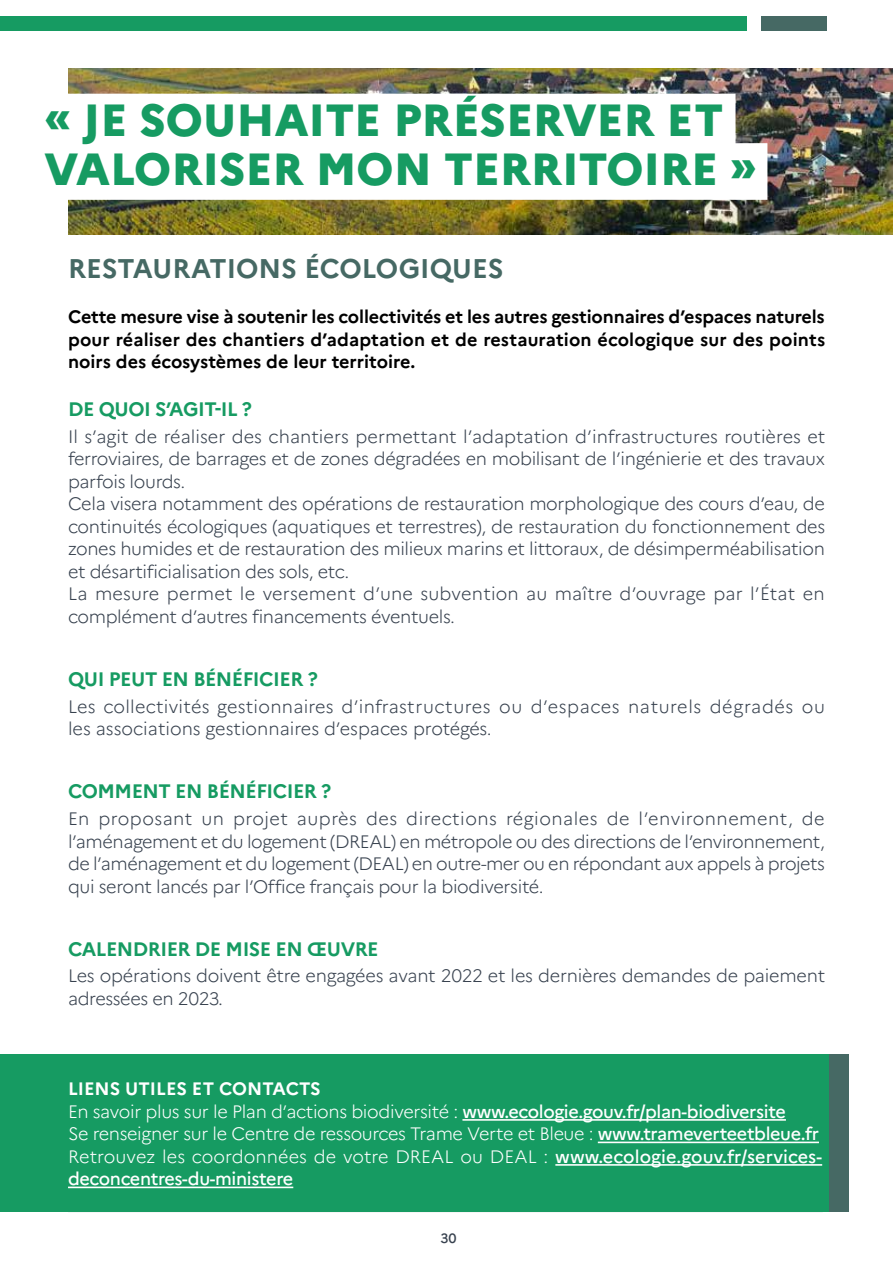
<style>
.page{position:relative;width:893px;height:1263px;background:#fff}
.page>*{position:absolute;margin:0;border:0;box-sizing:border-box;transform-origin:0 0}
.t1{font:800 45px/49.5px "Marianne";color:#169b62}
.t2{font:700 27px "Marianne";color:#466964}
.t3{font:700 19.5px "Marianne";letter-spacing:-.025em;color:#169b62}
.t4{font:300 18px/22.5px "Marianne";letter-spacing:-.02em;color:#38424f}
.t5{font:300 18px/22.5px "Marianne";letter-spacing:-.02em;color:#fff}
.t6{font:700 18px/22.5px "Marianne";color:#000;text-align:justify}
.t7{font:300 18px/22.5px "Marianne";letter-spacing:.01em;color:#38424f}
.t8{font:500 13.5px "Marianne";color:#38424f}
.s1{font-weight:700}
.s2{font-weight:500}
</style>
<div class="page">
<div style="left:0;top:16px;width:746px;height:15px;background:#169b62"></div>
<div style="left:761px;top:16px;width:66px;height:15px;background:#466964"></div>
<img style="left:68px;top:68px;width:825px;height:167px">
<div style="left:0;top:1054px;width:848px;height:158px;background:#169b62"></div>
<div style="left:829px;top:1054px;width:19px;height:158px;background:#466964"></div>
<hr style="left:462px;top:1119px;width:324px;height:2px;background:#fff">
<hr style="left:598px;top:1141px;width:221px;height:2px;background:#fff">
<hr style="left:555px;top:1164px;width:267px;height:2px;background:#fff">
<hr style="left:68px;top:1186px;width:225px;height:2px;background:#fff">
<div style="left:45px;top:94px;width:690px;height:56px;background:#fff"></div>
<div style="left:45px;top:143px;width:722px;height:57px;background:#fff"></div>
<h1 class="t1" style="left:45px;top:95px;width:714px">« JE SOUHAITE PRÉSERVER ET<br>VALORISER MON TERRITOIRE »</h1>
<h2 class="t2" style="left:68px;top:252px;width:437px">RESTAURATIONS ÉCOLOGIQUES</h2>
<p class="t6" style="left:68px;top:306px;width:759px">Cette mesure vise à soutenir les collectivités et les autres gestionnaires d’espaces naturels pour réaliser des chantiers d’adaptation et de restauration écologique sur des points noirs des écosystèmes de leur territoire.</p>
<p class="t3" style="left:68px;top:397px;width:185px">DE QUOI S’AGIT-IL ?</p>
<p class="t4" style="left:68px;top:425px;width:759px">Il s’agit de réaliser des chantiers permettant l’adaptation d’infrastructures routières et ferroviaires, de barrages et de zones dégradées en mobilisant de l’ingénierie et des travaux parfois lourds.<br>Cela visera notamment des opérations de restauration morphologique des cours d’eau, de continuités écologiques (aquatiques et terrestres), de restauration du fonctionnement des zones humides et de restauration des milieux marins et littoraux, de désimperméabilisation et désartificialisation des sols, etc.<br>La mesure permet le versement d’une subvention au maître d’ouvrage par l’État en complément d’autres financements éventuels.</p>
<p class="t3" style="left:68px;top:667px;width:251px">QUI PEUT EN BÉNÉFICIER ?</p>
<p class="t7" style="left:68px;top:695px;width:758px">Les collectivités gestionnaires d’infrastructures ou d’espaces naturels dégradés ou les associations gestionnaires d’espaces protégés.</p>
<p class="t3" style="left:68px;top:779px;width:265px">COMMENT EN BÉNÉFICIER ?</p>
<p class="t4" style="left:68px;top:807px;width:758px;text-align:justify">En proposant un projet auprès des directions régionales de l’environnement, de l’aménagement et du logement (DREAL) en métropole ou des directions de l’environnement, de l’aménagement et du logement (DEAL) en outre-mer ou en répondant aux appels à projets qui seront lancés par l’Office français pour la biodiversité.</p>
<p class="t3" style="left:68px;top:937px;width:312px">CALENDRIER DE MISE EN ŒUVRE</p>
<p class="t4" style="left:68px;top:964px;width:759px">Les opérations doivent être engagées avant 2022 et les dernières demandes de paiement adressées en 2023.</p>
<p class="t5" style="left:68px;top:1077px;width:755px"><span class="s1">LIENS UTILES ET CONTACTS<br></span>En savoir plus sur le Plan d’actions biodiversité : <span class="s2">www.ecologie.gouv.fr/plan-biodiversite<br></span>Se renseigner sur le Centre de ressources Trame Verte et Bleue : <span class="s2">www.trameverteetbleue.fr </span>Retrouvez les coordonnées de votre DREAL ou DEAL : <span class="s2">www.ecologie.gouv.fr/services&shy;deconcentres-du-ministere</span></p>
<p class="t8" style="left:441px;top:1229px;width:18px">30</p>
</div>
